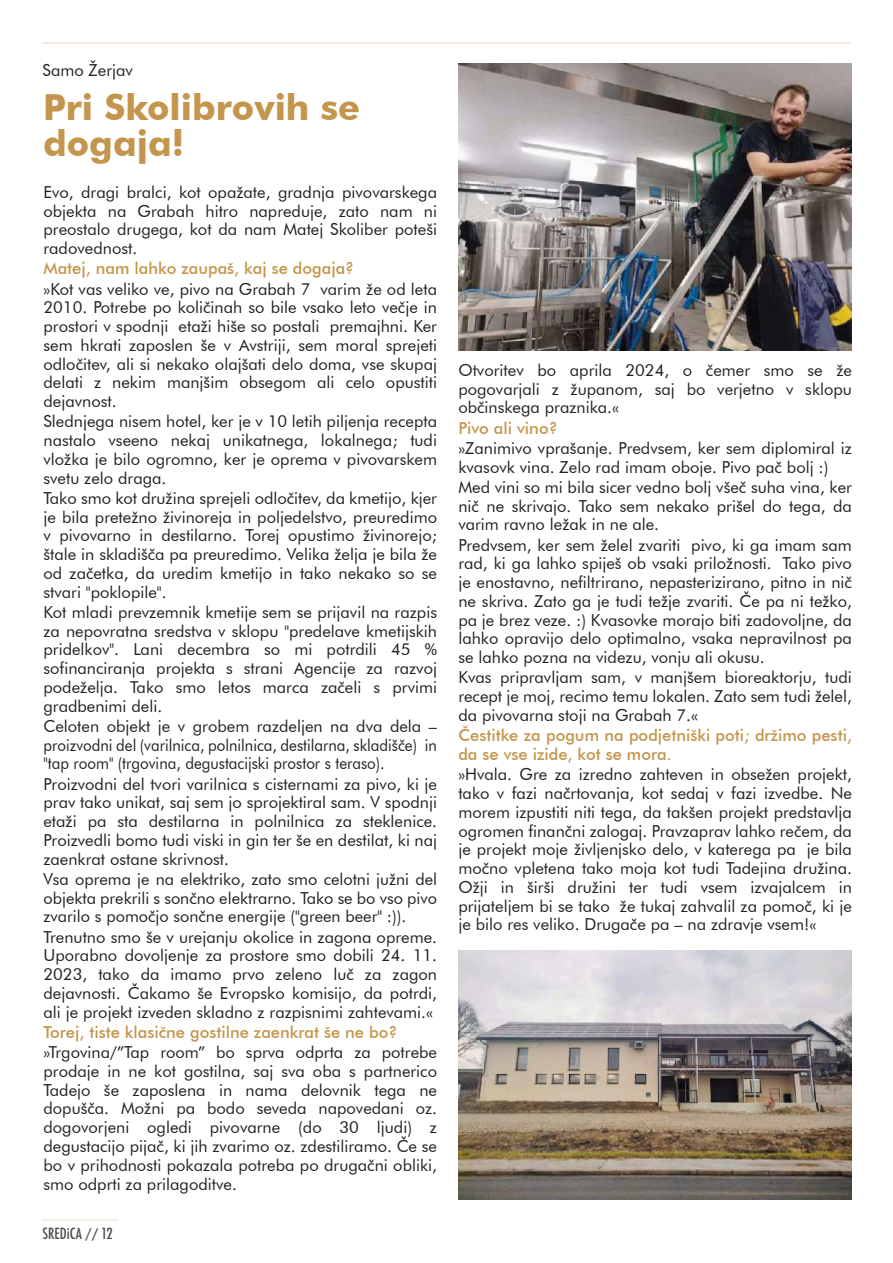
<style>
.page{position:relative;width:893px;height:1263px;background:#fff}
.page>*{position:absolute;margin:0;border:0;box-sizing:border-box;transform-origin:0 0}
.t1{font:700 36px "Futura BT";color:#c4954c}
.t2{font:16.5px "Futura BT";color:#231f20}
.t3{font:500 16.5px "Futura BT";color:#c4954b}
.t4{font:16.5px "Futura BT";color:#231f20;scale:.92 1}
.t5{font:500 condensed 15px "Futura";color:#4d4d4d}
.s1{font-family:"Futura BT";font-stretch:normal}
</style>
<div class="page">
<hr style="left:43px;top:1219px;width:75px;height:2px;background:#f7f1e8">
<hr style="left:43px;top:42px;width:807px;height:2px;background:#f3e9dc">
<img style="left:458px;top:64px;width:394px;height:286px">
<img style="left:458px;top:951px;width:394px;height:248px">
<p class="t2" style="left:43px;top:64px;width:92px">Samo Žerjav</p>
<p class="t1" style="left:43px;top:92px;width:319px">Pri Skolibrovih se</p>
<p class="t1" style="left:43px;top:128px;width:143px">dogaja!</p>
<p class="t2" style="left:43px;top:185px;width:395px">Evo, dragi bralci, kot opažate, gradnja pivovarskega</p>
<p class="t2" style="left:43px;top:204px;width:395px">objekta na Grabah hitro napreduje, zato nam ni</p>
<p class="t2" style="left:43px;top:223px;width:395px">preostalo drugega, kot da nam Matej Skoliber poteši</p>
<p class="t2" style="left:43px;top:242px;width:95px">radovednost.</p>
<p class="t3" style="left:43px;top:262px;width:312px">Matej, nam lahko zaupaš, kaj se dogaja?</p>
<p class="t2" style="left:43px;top:282px;width:395px">»Kot vas veliko ve, pivo na Grabah 7 varim že od leta</p>
<p class="t2" style="left:43px;top:301px;width:395px">2010. Potrebe po količinah so bile vsako leto večje in</p>
<p class="t2" style="left:43px;top:320px;width:395px">prostori v spodnji etaži hiše so postali premajhni. Ker</p>
<p class="t2" style="left:43px;top:338px;width:395px">sem hkrati zaposlen še v Avstriji, sem moral sprejeti</p>
<p class="t2" style="left:43px;top:357px;width:395px">odločitev, ali si nekako olajšati delo doma, vse skupaj</p>
<p class="t2" style="left:43px;top:376px;width:395px">delati z nekim manjšim obsegom ali celo opustiti</p>
<p class="t2" style="left:43px;top:395px;width:75px">dejavnost.</p>
<p class="t2" style="left:43px;top:415px;width:395px">Slednjega nisem hotel, ker je v 10 letih piljenja recepta</p>
<p class="t2" style="left:43px;top:434px;width:395px">nastalo vseeno nekaj unikatnega, lokalnega; tudi</p>
<p class="t2" style="left:43px;top:452px;width:395px">vložka je bilo ogromno, ker je oprema v pivovarskem</p>
<p class="t2" style="left:43px;top:471px;width:124px">svetu zelo draga.</p>
<p class="t2" style="left:43px;top:491px;width:395px">Tako smo kot družina sprejeli odločitev, da kmetijo, kjer</p>
<p class="t2" style="left:43px;top:510px;width:395px">je bila pretežno živinoreja in poljedelstvo, preuredimo</p>
<p class="t2" style="left:43px;top:529px;width:395px">v pivovarno in destilarno. Torej opustimo živinorejo;</p>
<p class="t2" style="left:43px;top:548px;width:395px">štale in skladišča pa preuredimo. Velika želja je bila že</p>
<p class="t2" style="left:43px;top:566px;width:395px">od začetka, da uredim kmetijo in tako nekako so se</p>
<p class="t2" style="left:43px;top:585px;width:125px">stvari "poklopile".</p>
<p class="t2" style="left:43px;top:605px;width:395px">Kot mladi prevzemnik kmetije sem se prijavil na razpis</p>
<p class="t2" style="left:43px;top:624px;width:395px">za nepovratna sredstva v sklopu "predelave kmetijskih</p>
<p class="t2" style="left:43px;top:643px;width:395px">pridelkov". Lani decembra so mi potrdili 45 %</p>
<p class="t2" style="left:43px;top:662px;width:395px">sofinanciranja projekta s strani Agencije za razvoj</p>
<p class="t2" style="left:43px;top:680px;width:395px">podeželja. Tako smo letos marca začeli s prvimi</p>
<p class="t2" style="left:43px;top:699px;width:120px">gradbenimi deli.</p>
<p class="t2" style="left:43px;top:719px;width:395px">Celoten objekt je v grobem razdeljen na dva dela –</p>
<p class="t4" style="left:43px;top:738px;width:429px">proizvodni del (varilnica, polnilnica, destilarna, skladišče) in</p>
<p class="t4" style="left:43px;top:757px;width:372px">"tap room" (trgovina, degustacijski prostor s teraso).</p>
<p class="t2" style="left:43px;top:777px;width:395px">Proizvodni del tvori varilnica s cisternami za pivo, ki je</p>
<p class="t2" style="left:43px;top:796px;width:395px">prav tako unikat, saj sem jo sprojektiral sam. V spodnji</p>
<p class="t2" style="left:43px;top:815px;width:395px">etaži pa sta destilarna in polnilnica za steklenice.</p>
<p class="t2" style="left:43px;top:833px;width:395px">Proizvedli bomo tudi viski in gin ter še en destilat, ki naj</p>
<p class="t2" style="left:43px;top:852px;width:187px">zaenkrat ostane skrivnost.</p>
<p class="t2" style="left:43px;top:872px;width:395px">Vsa oprema je na elektriko, zato smo celotni južni del</p>
<p class="t2" style="left:43px;top:891px;width:395px">objekta prekrili s sončno elektrarno. Tako se bo vso pivo</p>
<p class="t2" style="left:43px;top:910px;width:364px">zvarilo s pomočjo sončne energije ("green beer" :)).</p>
<p class="t2" style="left:43px;top:930px;width:395px">Trenutno smo še v urejanju okolice in zagona opreme.</p>
<p class="t2" style="left:43px;top:949px;width:395px">Uporabno dovoljenje za prostore smo dobili 24. 11.</p>
<p class="t2" style="left:43px;top:968px;width:395px">2023, tako da imamo prvo zeleno luč za zagon</p>
<p class="t2" style="left:43px;top:986px;width:395px">dejavnosti. Čakamo še Evropsko komisijo, da potrdi,</p>
<p class="t2" style="left:43px;top:1005px;width:391px">ali je projekt izveden skladno z razpisnimi zahtevami.«</p>
<p class="t3" style="left:43px;top:1025px;width:355px">Torej, tiste klasične gostilne zaenkrat še ne bo?</p>
<p class="t2" style="left:43px;top:1046px;width:395px">»Trgovina/”Tap room” bo sprva odprta za potrebe</p>
<p class="t2" style="left:43px;top:1064px;width:395px">prodaje in ne kot gostilna, saj sva oba s partnerico</p>
<p class="t2" style="left:43px;top:1083px;width:395px">Tadejo še zaposlena in nama delovnik tega ne</p>
<p class="t2" style="left:43px;top:1102px;width:395px">dopušča. Možni pa bodo seveda napovedani oz.</p>
<p class="t2" style="left:43px;top:1121px;width:395px">dogovorjeni ogledi pivovarne (do 30 ljudi) z</p>
<p class="t2" style="left:43px;top:1139px;width:395px">degustacijo pijač, ki jih zvarimo oz. zdestiliramo. Če se</p>
<p class="t2" style="left:43px;top:1158px;width:395px">bo v prihodnosti pokazala potreba po drugačni obliki,</p>
<p class="t2" style="left:43px;top:1177px;width:195px">smo odprti za prilagoditve.</p>
<p class="t5" style="left:43px;top:1226px;width:72px">SREDiCA <span class="s1">//</span> 12</p>
<p class="t2" style="left:458px;top:363px;width:395px">Otvoritev bo aprila 2024, o čemer smo se že</p>
<p class="t2" style="left:458px;top:382px;width:395px">pogovarjali z županom, saj bo verjetno v sklopu</p>
<p class="t2" style="left:458px;top:401px;width:162px">občinskega praznika.«</p>
<p class="t3" style="left:458px;top:421px;width:101px">Pivo ali vino?</p>
<p class="t2" style="left:458px;top:441px;width:395px">»Zanimivo vprašanje. Predvsem, ker sem diplomiral iz</p>
<p class="t2" style="left:458px;top:460px;width:372px">kvasovk vina. Zelo rad imam oboje. Pivo pač bolj :)</p>
<p class="t2" style="left:458px;top:480px;width:395px">Med vini so mi bila sicer vedno bolj všeč suha vina, ker</p>
<p class="t2" style="left:458px;top:499px;width:395px">nič ne skrivajo. Tako sem nekako prišel do tega, da</p>
<p class="t2" style="left:458px;top:518px;width:202px">varim ravno ležak in ne ale.</p>
<p class="t2" style="left:458px;top:538px;width:395px">Predvsem, ker sem želel zvariti pivo, ki ga imam sam</p>
<p class="t2" style="left:458px;top:557px;width:395px">rad, ki ga lahko spiješ ob vsaki priložnosti. Tako pivo</p>
<p class="t2" style="left:458px;top:576px;width:395px">je enostavno, nefiltrirano, nepasterizirano, pitno in nič</p>
<p class="t2" style="left:458px;top:594px;width:395px">ne skriva. Zato ga je tudi težje zvariti. Če pa ni težko,</p>
<p class="t2" style="left:458px;top:613px;width:395px">pa je brez veze. :) Kvasovke morajo biti zadovoljne, da</p>
<p class="t2" style="left:458px;top:632px;width:395px">lahko opravijo delo optimalno, vsaka nepravilnost pa</p>
<p class="t2" style="left:458px;top:651px;width:308px">se lahko pozna na videzu, vonju ali okusu.</p>
<p class="t2" style="left:458px;top:671px;width:395px">Kvas pripravljam sam, v manjšem bioreaktorju, tudi</p>
<p class="t2" style="left:458px;top:690px;width:395px">recept je moj, recimo temu lokalen. Zato sem tudi želel,</p>
<p class="t2" style="left:458px;top:708px;width:241px">da pivovarna stoji na Grabah 7.«</p>
<p class="t3" style="left:458px;top:729px;width:395px">Čestitke za pogum na podjetniški poti; držimo pesti,</p>
<p class="t3" style="left:458px;top:747px;width:215px">da se vse izide, kot se mora.</p>
<p class="t2" style="left:458px;top:768px;width:395px">»Hvala. Gre za izredno zahteven in obsežen projekt,</p>
<p class="t2" style="left:458px;top:786px;width:395px">tako v fazi načrtovanja, kot sedaj v fazi izvedbe. Ne</p>
<p class="t2" style="left:458px;top:805px;width:395px">morem izpustiti niti tega, da takšen projekt predstavlja</p>
<p class="t2" style="left:458px;top:824px;width:395px">ogromen finančni zalogaj. Pravzaprav lahko rečem, da</p>
<p class="t2" style="left:458px;top:843px;width:395px">je projekt moje življenjsko delo, v katerega pa je bila</p>
<p class="t2" style="left:458px;top:861px;width:395px">močno vpletena tako moja kot tudi Tadejina družina.</p>
<p class="t2" style="left:458px;top:880px;width:395px">Ožji in širši družini ter tudi vsem izvajalcem in</p>
<p class="t2" style="left:458px;top:899px;width:395px">prijateljem bi se tako že tukaj zahvalil za pomoč, ki je</p>
<p class="t2" style="left:458px;top:918px;width:359px">je bilo res veliko. Drugače pa – na zdravje vsem!«</p>
</div>
